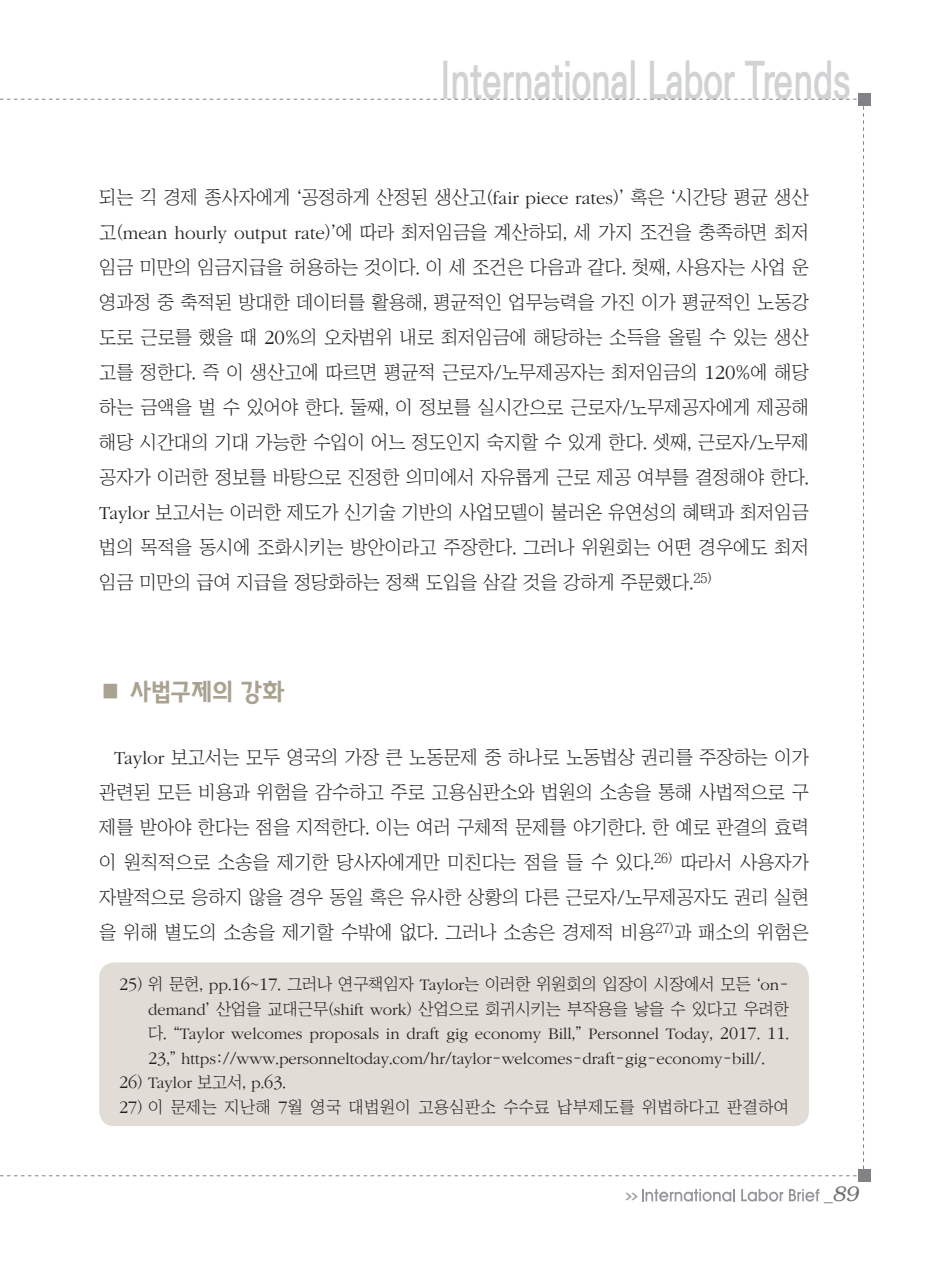
<style>
.page{position:relative;width:933px;height:1275px;background:#fff}
.page>*{position:absolute;margin:0;border:0;box-sizing:border-box;transform-origin:0 0}
.t1{font:700 50.4px "Ko Pub Dotum";color:#d1d2d4;scale:.7 1}
.서론{font:24.5px "KBI Zfor SM Esgo H";letter-spacing:-.01em;color:#aaa291}
.t2{font:italic 300 21px "Bookman";color:#6c6d70}
.본문{font:18.9px/35px "Chosunilbo NM";color:#231f20;text-align:justify}
.각주{font:300 16.62px/24.5px "ITC Garamond Std";color:#231f20;text-align:justify}
.각주-2{font:16.62px "Chosunilbo NM";letter-spacing:.025em;color:#231f20}
.t3{font:700 7.88px "Ko Pub Dotum";color:#939598;scale:2 1}
.s1{font-family:"ITC Garamond Std";font-weight:300}
.s2{font-family:"ITC Garamond Std";font-weight:300;font-size:20.82px}
.s3{font-size:18.38px}
.s4{font-family:"Chosunilbo NM";font-weight:400}
.s5{font-family:"ITC Garamond Std";font-weight:300;font-size:18.38px}
.s6{font-family:"Helvetica";font-weight:400;font-style:normal;font-size:17.5px}
</style>
<div class="page">
<div style="left:858px;top:93px;width:12px;height:12px;background:#808285"></div>
<div style="left:858px;top:1170px;width:12px;height:12px;background:#808285"></div>
<svg style="left:642px;top:1189px;width:93px;height:13px"></svg>
<svg style="left:741px;top:1189px;width:42px;height:13px"></svg>
<svg style="left:789px;top:1189px;width:30px;height:12px"></svg>
<div style="left:99px;top:962px;width:710px;height:164px;background:#e1dcd5;border-radius:15px"></div>
<h1 class="t1" style="left:440px;top:56px;width:588px">International Labor Trends</h1>
<p class="본문" style="left:99px;top:179px;width:711px">되는 긱 경제 종사자에게 ‘공정하게 산정된 생산고(<span class="s1">fair piece rates</span>)’ 혹은 ‘시간당 평균 생산 고(<span class="s1">mean hourly output rate</span>)’에 따라 최저임금을 계산하되, 세 가지 조건을 충족하면 최저 임금 미만의 임금지급을 허용하는 것이다. 이 세 조건은 다음과 같다. 첫째, 사용자는 사업 운 영과정 중 축적된 방대한 데이터를 활용해, 평균적인 업무능력을 가진 이가 평균적인 노동강 도로 근로를 했을 때 <span class="s2">20</span>%의 오차범위 내로 최저임금에 해당하는 소득을 올릴 수 있는 생산 고를 정한다. 즉 이 생산고에 따르면 평균적 근로자/노무제공자는 최저임금의 <span class="s2">120</span>%에 해당 하는 금액을 벌 수 있어야 한다. 둘째, 이 정보를 실시간으로 근로자/노무제공자에게 제공해 해당 시간대의 기대 가능한 수입이 어느 정도인지 숙지할 수 있게 한다. 셋째, 근로자/노무제 공자가 이러한 정보를 바탕으로 진정한 의미에서 자유롭게 근로 제공 여부를 결정해야 한다.<br><span class="s1">Taylor</span> 보고서는 이러한 제도가 신기술 기반의 사업모델이 불러온 유연성의 혜택과 최저임금 법의 목적을 동시에 조화시키는 방안이라고 주장한다. 그러나 위원회는 어떤 경우에도 최저 임금 미만의 급여 지급을 정당화하는 정책 도입을 삼갈 것을 강하게 주문했다.<sup>25)</sup></p>
<p class="서론" style="left:99px;top:677px;width:187px">■ 사법구제의 강화</p>
<p class="본문" style="left:99px;top:739px;width:711px;text-indent:15px"><span class="s1">Taylor</span> 보고서는 모두 영국의 가장 큰 노동문제 중 하나로 노동법상 권리를 주장하는 이가 관련된 모든 비용과 위험을 감수하고 주로 고용심판소와 법원의 소송을 통해 사법적으로 구 제를 받아야 한다는 점을 지적한다. 이는 여러 구체적 문제를 야기한다. 한 예로 판결의 효력 이 원칙적으로 소송을 제기한 당사자에게만 미친다는 점을 들 수 있다.<sup>26)</sup> 따라서 사용자가 자발적으로 응하지 않을 경우 동일 혹은 유사한 상황의 다른 근로자/노무제공자도 권리 실현 을 위해 별도의 소송을 제기할 수밖에 없다. 그러나 소송은 경제적 비용<sup>27)</sup>과 패소의 위험은</p>
<p class="각주" style="left:148px;top:973px;width:642px;text-indent:-29px"><span class="s3">25</span><span class="s4">) 위 문헌,</span> pp<span class="s4">.</span><span class="s3">16</span><span class="s4">~</span><span class="s3">17</span><span class="s4">. 그러나 연구책임자</span> Taylor<span class="s4">는 이러한 위원회의 입장이 시장에서 모든 ‘</span>on&shy;demand<span class="s4">’ 산업을 교대근무(</span>shift work<span class="s4">) 산업으로 회귀시키는 부작용을 낳을 수 있다고 우려한 다. “</span>Taylor welcomes proposals in draft gig economy Bill<span class="s4">,”</span> Personnel Today<span class="s4">,</span> <span class="s3">2017</span><span class="s4">.</span> <span class="s3">11</span><span class="s4">.<br></span><span class="s3">23</span><span class="s4">,”</span> https<span class="s4">://</span>www<span class="s4">.</span>personneltoday<span class="s4">.</span>com<span class="s4">/</span>hr<span class="s4">/</span>taylor<span class="s4">-</span>welcomes<span class="s4">-</span>draft<span class="s4">-</span>gig<span class="s4">-</span>economy<span class="s4">-</span>bill<span class="s4">/.</span></p>
<p class="각주-2" style="left:119px;top:1074px;width:168px"><span class="s5">26</span>) <span class="s1">Taylor</span> 보고서, <span class="s1">p</span>.<span class="s5">63</span>.</p>
<p class="각주-2" style="left:119px;top:1098px;width:671px"><span class="s5">27</span>) 이 문제는 지난해 <span class="s5">7</span>월 영국 대법원이 고용심판소 수수료 납부제도를 위법하다고 판결하여</p>
<p class="t3" style="left:625px;top:1192px;width:8px">&gt;&gt;</p>
<p class="t2" style="left:824px;top:1182px;width:36px"><span class="s6">_</span>89</p>
</div>
